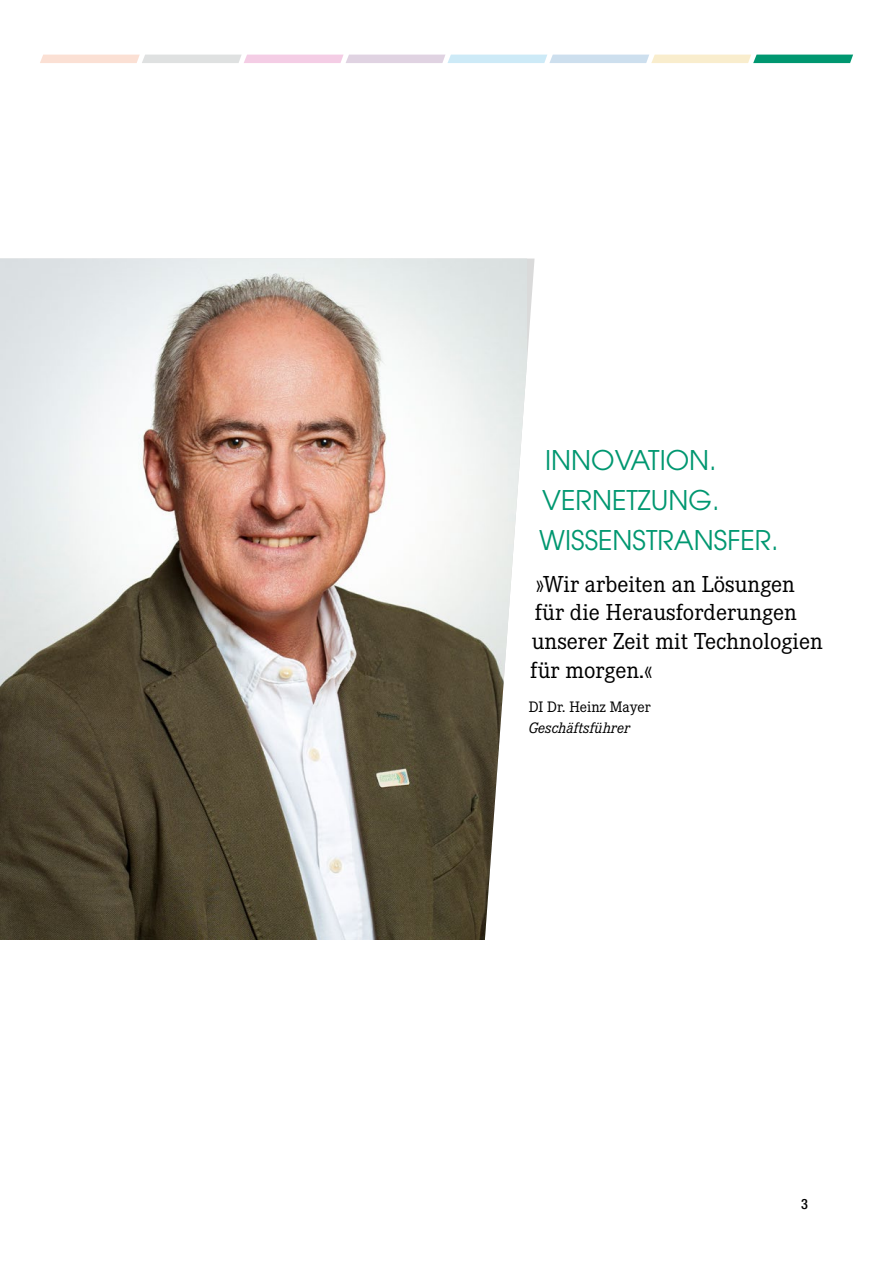
<style>
.page{position:relative;width:893px;height:1263px;background:#fff}
.page>*{position:absolute;margin:0;border:0;box-sizing:border-box;transform-origin:0 0}
.t1{font:27px/39.8px "ITC Avant Garde Std";color:#009770}
.t2{font:24px/28.8px "Corporate E Pro";color:#000}
.t3{font:15.75px "Corporate E Pro";color:#000}
.t4{font:italic 15.75px "Corporate E Pro";color:#000}
.t5{font:500 condensed 14.25px "Helvetica Neue LT Pro";color:#000}
</style>
<div class="page">
<svg style="left:40px;top:55px;width:813px;height:8px;background:#cad7d5"></svg>
<img style="left:0;top:259px;width:527px;height:681px">
<p class="t1" style="left:539px;top:440px;width:241px">INNOVATION.<br>VERNETZUNG.<br>WISSENSTRANSFER.</p>
<p class="t2" style="left:530px;top:568px;width:294px">»Wir arbeiten an Lösungen für die Herausforderungen unserer Zeit mit Technologien für morgen.«</p>
<p class="t3" style="left:529px;top:696px;width:123px">DI Dr. Heinz Mayer</p>
<p class="t4" style="left:529px;top:716px;width:103px">Geschäftsführer</p>
<p class="t5" style="left:801px;top:1195px;width:8px">3</p>
</div>
